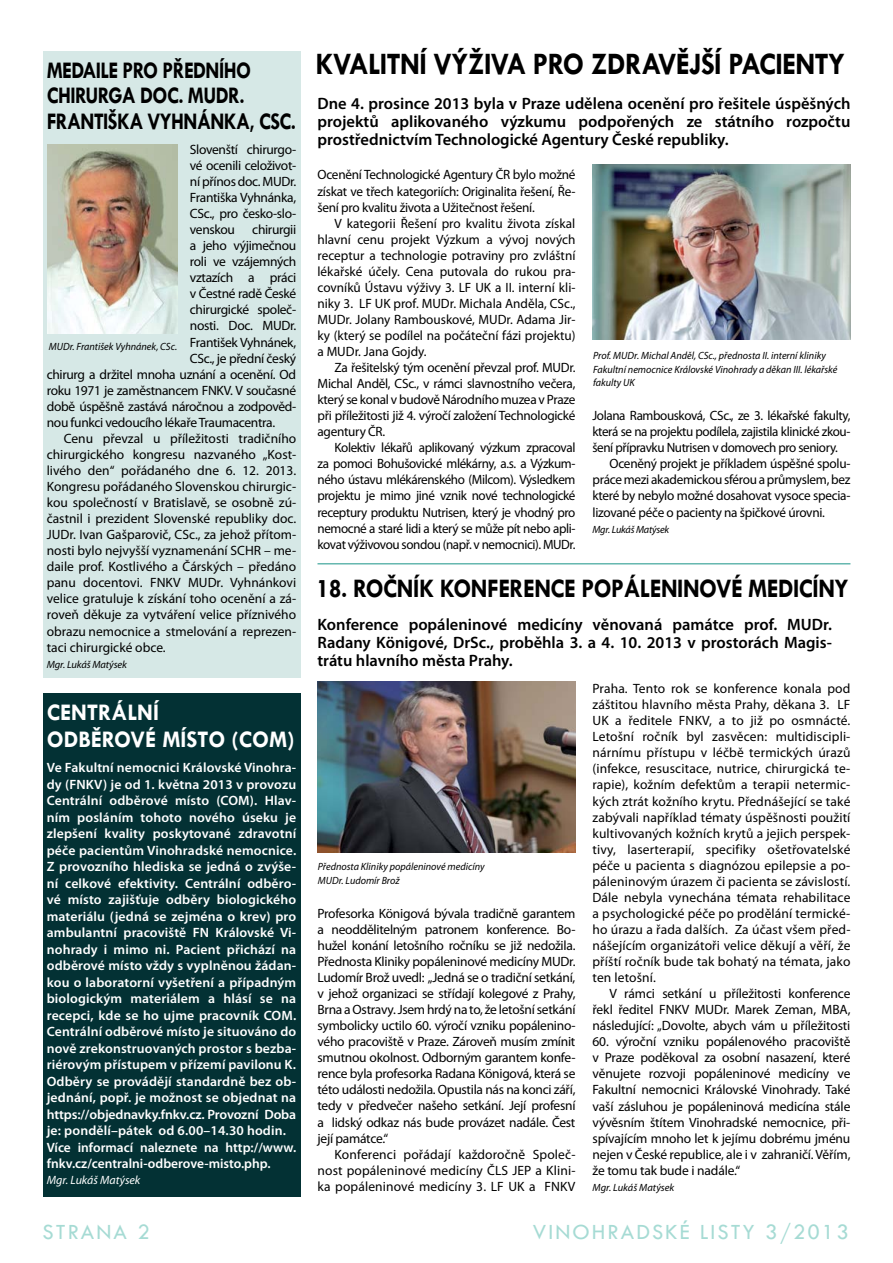
<style>
.page{position:relative;width:893px;height:1263px;background:#fff}
.page>*{position:absolute;margin:0;border:0;box-sizing:border-box;transform-origin:0 0}
.t1{font:700 31.5px "Tw Cen";letter-spacing:-.02em;color:#000;scale:.92 1}
.t2{font:700 27px "Tw Cen";letter-spacing:-.02em;color:#000;scale:.9 1}
.t3{font:700 24px/25.5px "Tw Cen";letter-spacing:-.03em;color:#000;scale:.85 1}
.t4{font:700 24px/27px "Tw Cen";color:#fff;scale:.96 1}
.t5{font:22.5px "Tw Cen";letter-spacing:.09em;color:#a6dbd4}
.t6{font:600 16.5px/18px "Myriad Pro";color:#000;text-align:justify}
.t7{font:13.5px/16px "Myriad Pro";letter-spacing:-.02em;color:#000;text-align:justify}
.t8{font:600 13.5px/16.5px "Myriad Pro";letter-spacing:.01em;color:#fff}
.t9{font:13.5px "Myriad Pro";color:#000}
.t10{font:italic 12px "Myriad Pro";color:#fff}
.t11{font:italic 10.5px/13.5px "Myriad Pro";color:#000}
.t12{font:italic 10.5px "Myriad Pro";letter-spacing:-.02em;color:#000}
</style>
<div class="page">
<div style="left:43px;top:51px;width:257px;height:626px;background:#d6e8e6"></div>
<div style="left:43px;top:693px;width:257px;height:503px;background:#033134"></div>
<img style="left:592px;top:165px;width:258px;height:175px">
<img style="left:317px;top:681px;width:258px;height:171px">
<img style="left:48px;top:144px;width:129px;height:189px">
<hr style="left:317px;top:563px;width:533px;height:1px;background:#65b7af">
<h3 class="t3" style="left:47px;top:57px;width:295px">MEDAILE PRO PŘEDNÍHO<br>CHIRURGA DOC. MUDR.<br>FRANTIŠKA VYHNÁN KA, CSC.</h3>
<p class="t7" style="left:190px;top:141px;width:108px">Slovenští chirurgo&shy;vé ocenili celoživot&shy;ní přínos doc. MUDr.<br>Františka Vyhnánka, CSc., pro česko-slo&shy;venskou</p>
<p class="t7" style="left:252px;top:221px;width:45px">chirurgii</p>
<p class="t7" style="left:190px;top:237px;width:108px">a jeho výjimečnou</p>
<p class="t7" style="left:190px;top:253px;width:108px">roli ve vzájemných</p>
<p class="t7" style="left:190px;top:270px;width:108px">vztazích a práci</p>
<p class="t7" style="left:190px;top:286px;width:108px">v Čestné radě České</p>
<p class="t7" style="left:190px;top:302px;width:108px">chirurgické společ-</p>
<p class="t7" style="left:190px;top:318px;width:108px">nosti. Doc. MUDr.</p>
<p class="t7" style="left:190px;top:334px;width:108px">František Vyhnánek,</p>
<p class="t7" style="left:190px;top:350px;width:108px">CSc., je přední český</p>
<p class="t7" style="left:47px;top:366px;width:251px">chirurg a držitel mnoha uznání a ocenění. Od</p>
<p class="t7" style="left:47px;top:382px;width:251px">roku 1971 je zaměstnancem FNKV. V současné</p>
<p class="t7" style="left:47px;top:398px;width:251px">době úspěšně zastává náročnou a zodpověd-</p>
<p class="t7" style="left:47px;top:414px;width:230px">nou funkci vedoucího lékaře Traumacentra.</p>
<p class="t9" style="left:64px;top:430px;width:234px">Cenu převzal u příležitosti tradičního</p>
<p class="t9" style="left:47px;top:446px;width:251px">chirurgického kongresu nazvaného „Kost-</p>
<p class="t9" style="left:47px;top:462px;width:251px">livého den“ pořádaného dne 6. 12. 2013.</p>
<p class="t9" style="left:47px;top:478px;width:251px">Kongresu pořádaného Slovenskou chirurgic-</p>
<p class="t9" style="left:47px;top:494px;width:251px">kou společností v Bratislavě, se osobně zú-</p>
<p class="t9" style="left:47px;top:510px;width:251px">častnil i prezident Slovenské republiky doc.</p>
<p class="t9" style="left:47px;top:526px;width:251px">JUDr. Ivan Gašparovič, CSc., za jehož přítom-</p>
<p class="t9" style="left:47px;top:542px;width:251px">nosti bylo nejvyšší vyznamenání SCHR – me-</p>
<p class="t9" style="left:47px;top:558px;width:251px">daile prof. Kostlivého a Čárských – předáno</p>
<p class="t9" style="left:47px;top:574px;width:251px">panu docentovi. FNKV MUDr. Vyhnánkovi</p>
<p class="t9" style="left:47px;top:590px;width:251px">velice gratuluje k získání toho ocenění a zá-</p>
<p class="t9" style="left:47px;top:607px;width:251px">roveň děkuje za vytváření velice příznivého</p>
<p class="t9" style="left:47px;top:623px;width:251px">obrazu nemocnice a stmelování a reprezen-</p>
<p class="t9" style="left:47px;top:639px;width:120px">taci chirurgické obce.</p>
<p class="t11" style="left:47px;top:657px;width:82px">Mgr. Lukáš Matýsek</p>
<h3 class="t4" style="left:47px;top:698px;width:260px">CENTRÁLNÍ<br>ODBĚROVÉ MÍSTO (COM)</h3>
<p class="t8" style="left:47px;top:759px;width:251px">Ve Fakultní nemocnici Královské Vinohra&shy;dy (FNKV) je od 1. května 2013 v provozu Centrální odběrové místo (COM). Hlav&shy;ním posláním tohoto nového úseku je zlepšení kvality poskytované zdravotní péče pacientům Vinohradské nemocnice.<br>Z provozního hlediska se jedná o zvýše&shy;ní celkové efektivity. Centrální odběro&shy;vé místo zajišťuje odběry biologického materiálu (jedná se zejména o krev) pro ambulantní pracoviště FN Královské Vi&shy;nohrady i mimo ni. Pacient přichází na odběrové místo vždy s vyplněnou žádan&shy;kou o laboratorní vyšetření a případným biologickým materiálem a hlásí se na recepci, kde se ho ujme pracovník COM.<br>Centrální odběrové místo je situováno do nově zrekonstruovaných prostor s bezba&shy;riérovým přístupem v přízemí pavilonu K.<br>Odběry se provádějí standardně bez ob&shy;jednání, popř. je možnost se objednat na https://objednavky.fnkv.cz. Provozní Doba je: pondělí–pátek od 6.00–14.30 hodin.<br>Více informací naleznete na http://www. fnkv.cz/centralni-odberove-misto.php.</p>
<p class="t10" style="left:47px;top:1172px;width:95px">Mgr. Lukáš Matýsek</p>
<p class="t11" style="left:49px;top:340px;width:130px">MUDr. František Vyhnánek, CSc.</p>
<h1 class="t1" style="left:315px;top:45px;width:577px">KVALITN Í VÝŽIVA PRO ZDRAVĚJŠÍ PACIENTY</h1>
<p class="t6" style="left:317px;top:94px;width:534px">Dne 4. prosince 2013 byla v Praze udělena ocenění pro řešitele úspěšných projektů aplikovaného výzkumu podpořených ze státního rozpočtu prostřednictvím Technologické Agentury České republiky.</p>
<p class="t7" style="left:317px;top:167px;width:259px">Ocenění Technologické Agentury ČR bylo možné získat ve třech kategoriích: Originalita řešení, Ře&shy;šení pro kvalitu života a Užitečnost řešení.</p>
<p class="t7" style="left:317px;top:215px;width:259px;text-indent:17px">V kategorii Řešení pro kvalitu života získal hlavní cenu projekt Výzkum a vývoj nových receptur a technologie potraviny pro zvláštní lékařské účely. Cena putovala do rukou pra&shy;covníků Ústavu výživy 3. LF UK a II. interní kli&shy;niky 3. LF UK prof. MUDr. Michala Anděla, CSc., MUDr. Jolany Rambouskové, MUDr. Adama Jir&shy;ky (který se podílel na počáteční fázi projektu) a MUDr. Jana Gojdy.</p>
<p class="t7" style="left:317px;top:359px;width:259px;text-indent:17px">Za řešitelský tým ocenění převzal prof. MUDr.<br>Michal Anděl, CSc., v rámci slavnostního večera, který se konal v budově Národního muzea v Praze při příležitosti již 4. výročí založení Technologické agentury ČR.</p>
<p class="t7" style="left:317px;top:440px;width:259px;text-indent:17px">Kolektiv lékařů aplikovaný výzkum zpracoval za pomoci Bohušovické mlékárny, a.s. a Výzkum&shy;ného ústavu mlékárenského (Milcom). Výsledkem projektu je mimo jiné vznik nové technologické receptury produktu Nutrisen, který je vhodný pro nemocné a staré lidi a který se může pít nebo apli&shy;kovat výživovou sondou (např. v nemocnici). MUDr.</p>
<p class="t11" style="left:593px;top:349px;width:246px">Prof. MUDr. Michal Anděl, CSc., přednosta II. interní kliniky<br>Fakultní nemocnice Královské Vinohrady a děkan III. lékařské fakulty UK</p>
<p class="t7" style="left:592px;top:407px;width:259px">Jolana Rambousková, CSc., ze 3. lékařské fakulty,</p>
<p class="t7" style="left:592px;top:423px;width:259px">která se na projektu podílela, zajistila klinické zkou-</p>
<p class="t7" style="left:592px;top:440px;width:247px">šení přípravku Nutrisen v domovech pro seniory.</p>
<p class="t7" style="left:609px;top:456px;width:242px">Oceněný projekt je příkladem úspěšné spolu-</p>
<p class="t7" style="left:592px;top:472px;width:259px">práce mezi akademickou sférou a průmyslem, bez</p>
<p class="t7" style="left:592px;top:488px;width:259px">které by nebylo možné dosahovat vysoce specia-</p>
<p class="t7" style="left:592px;top:504px;width:234px">lizované péče o pacienty na špičkové úrovni.</p>
<p class="t12" style="left:592px;top:523px;width:78px">Mgr. Lukáš Matýsek</p>
<h2 class="t2" style="left:316px;top:573px;width:593px">18. ROČNÍK KONFERENCE POPÁLENINOVÉ MEDICÍNY</h2>
<p class="t6" style="left:317px;top:615px;width:516px">Konference popáleninové medicíny věnovaná památce prof. MUDr.<br>Radany Königové, DrSc., proběhla 3. a 4. 10. 2013 v prostorách Magis&shy;trátu hlavního města Prahy.</p>
<p class="t11" style="left:318px;top:860px;width:168px">Přednosta Kliniky popáleninové medicíny<br>MUDr. Ludomír Brož</p>
<p class="t7" style="left:317px;top:905px;width:259px">Profesorka Königová bývala tradičně garantem a neoddělitelným patronem konference. Bo&shy;hužel konání letošního ročníku se již nedožila.<br>Přednosta Kliniky popáleninové medicíny MUDr.<br>Ludomír Brož uvedl: „Jedná se o tradiční setkání, v jehož organizaci se střídají kolegové z Prahy, Brna a Ostravy. Jsem hrdý na to, že letošní setkání symbolicky uctilo 60. výročí vzniku popálenino&shy;vého pracoviště v Praze. Zároveň musím zmínit smutnou okolnost. Odborným garantem konfe&shy;rence byla profesorka Radana Königová, která se této události nedožila. Opustila nás na konci září, tedy v předvečer našeho setkání. Její profesní a lidský odkaz nás bude provázet nadále. Čest její památce.“</p>
<p class="t7" style="left:317px;top:1146px;width:259px;text-indent:17px">Konferenci pořádají každoročně Společ&shy;nost popáleninové medicíny ČLS JEP a Klini&shy;ka popáleninové medicíny 3. LF UK a FNKV</p>
<p class="t7" style="left:592px;top:680px;width:259px">Praha. Tento rok se konference konala pod záštitou hlavního města Prahy, děkana 3. LF UK a ředitele FNKV, a to již po osmnácté.<br>Letošní ročník byl zasvěcen: multidiscipli&shy;nárnímu přístupu v léčbě termických úrazů (infekce, resuscitace, nutrice, chirurgická te&shy;rapie), kožním defektům a terapii netermic&shy;kých ztrát kožního krytu. Přednášející se také zabývali například tématy úspěšnosti použití kultivovaných kožních krytů a jejich perspek&shy;tivy, laserterapií, specifiky ošetřovatelské péče u pacienta s diagnózou epilepsie a po&shy;páleninovým úrazem či pacienta se závislostí.<br>Dále nebyla vynechána témata rehabilitace a psychologické péče po prodělání termické&shy;ho úrazu a řada dalších. Za účast všem před&shy;nášejícím organizátoři velice děkují a věří, že příští ročník bude tak bohatý na témata, jako ten letošní.</p>
<p class="t7" style="left:592px;top:985px;width:259px;text-indent:17px">V rámci setkání u příležitosti konference řekl ředitel FNKV MUDr. Marek Zeman, MBA, následující: „Dovolte, abych vám u příležitosti</p>
<p class="t7" style="left:592px;top:1033px;width:259px">60. výroční vzniku popálenového pracoviště v Praze poděkoval za osobní nasazení, které věnujete rozvoji popáleninové medicíny ve Fakultní nemocnici Královské Vinohrady. Také vaší zásluhou je popáleninová medicína stále vývěsním štítem Vinohradské nemocnice, při&shy;spívajícím mnoho let k jejímu dobrému jménu nejen v České republice, ale i v zahraničí. Věřím, že tomu tak bude i nadále.“</p>
<p class="t11" style="left:592px;top:1180px;width:83px">Mgr. Lukáš Matýsek</p>
<h3 class="t5" style="left:43px;top:1218px;width:109px">STRANA 2</h3>
<h3 class="t5" style="left:533px;top:1218px;width:317px">VINOHRADSKÉ LISTY 3/2013</h3>
</div>
